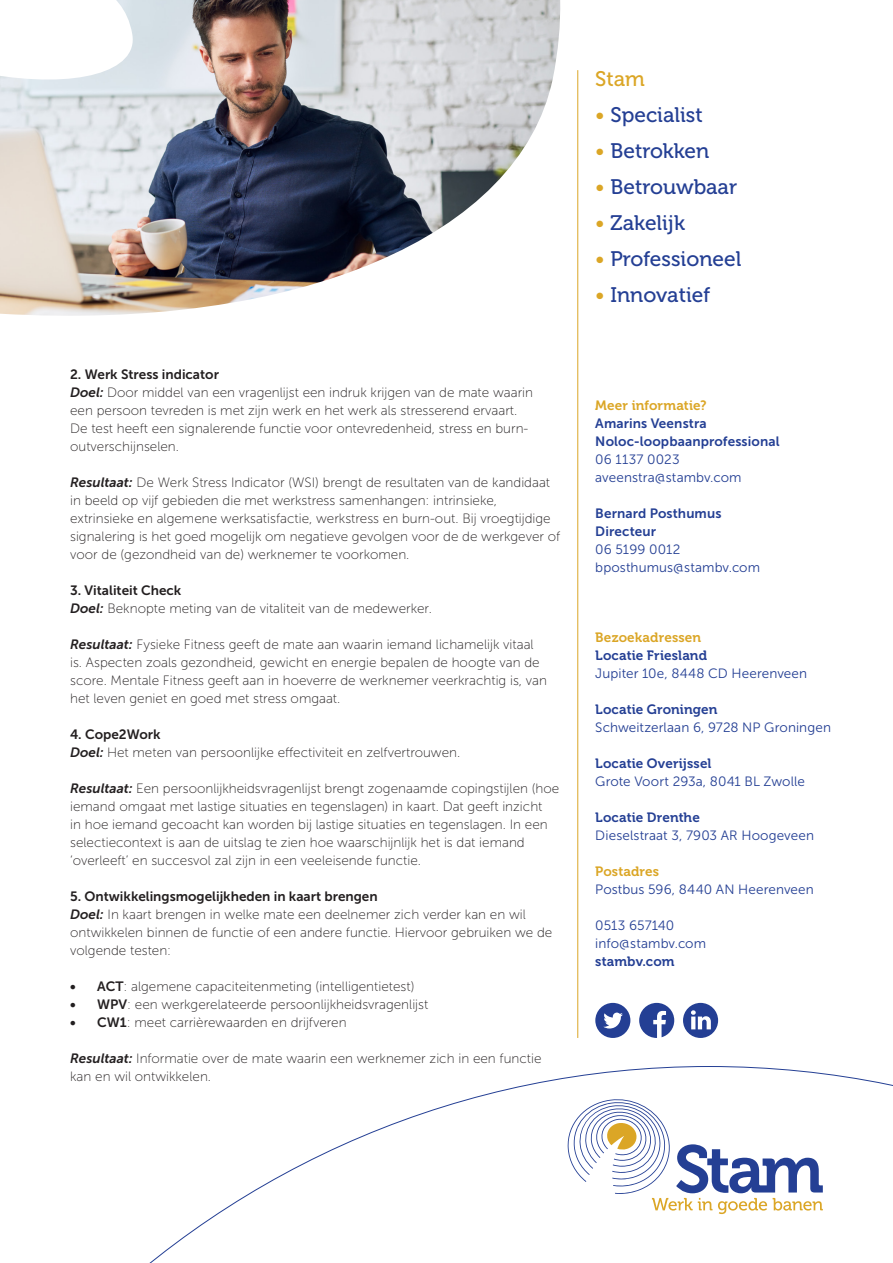
<style>
.page{position:relative;width:893px;height:1263px;background:#fff}
.page>*{position:absolute;margin:0;border:0;box-sizing:border-box;transform-origin:0 0}
.t1{font:21px "Museo 500";color:#243f94}
.t2{font:21px "Museo 500";color:#dba626}
.t3{font:13.5px/18px "Museo Sans 100";color:#231f20}
.t4{font:13.5px "Museo Sans 300";letter-spacing:.01em;color:#243f94}
.t5{font:13.5px "Museo Sans 700";color:#231f20}
.t6{font:13.5px "Museo 700";letter-spacing:.01em;color:#243f94}
.t7{font:13.5px "Museo Sans 700";letter-spacing:.01em;color:#243f94}
.t8{font:13.5px "Museo 700";letter-spacing:.01em;color:#dba626}
.s1{font-family:"Museo Sans 700";font-style:italic}
.s2{font-family:"Museo Sans 700"}
.s3{color:#dba626}
</style>
<div class="page">
<hr style="left:577px;top:70px;width:1px;height:968px;background:#dba626">
<svg style="left:149px;top:1066px;width:744px;height:197px"></svg>
<svg style="left:566px;top:1097px;width:257px;height:117px"></svg>
<svg style="left:683px;top:1003px;width:35px;height:35px"></svg>
<svg style="left:595px;top:1003px;width:35px;height:35px"></svg>
<svg style="left:639px;top:1003px;width:35px;height:35px"></svg>
<img style="left:0;top:0;width:560px;height:316px">
<svg style="left:0;top:0;width:139px;height:90px"></svg>
<p class="t5" style="left:70px;top:367px;width:150px">2. Werk Stress indicator</p>
<p class="t3" style="left:70px;top:383px;width:464px"><span class="s1">Doel:</span> Door middel van een vragenlijst een indruk krijgen van de mate waarin een persoon tevreden is met zijn werk en het werk als stresserend ervaart.<br>De test heeft een signalerende functie voor ontevredenheid, stress en burn&shy;outverschijnselen.</p>
<p class="t3" style="left:70px;top:473px;width:492px"><span class="s1">Resultaat:</span> De Werk Stress Indicator (WSI) brengt de resultaten van de kandidaat in beeld op vijf gebieden die met werkstress samenhangen: intrinsieke, extrinsieke en algemene werksatisfactie, werkstress en burn-out. Bij vroegtijdige signalering is het goed mogelijk om negatieve gevolgen voor de de werkgever of voor de (gezondheid van de) werknemer te voorkomen.</p>
<p class="t5" style="left:70px;top:583px;width:113px">3. Vitaliteit Check</p>
<p class="t3" style="left:70px;top:599px;width:363px"><span class="s1">Doel:</span> Beknopte meting van de vitaliteit van de medewerker.</p>
<p class="t3" style="left:70px;top:635px;width:478px"><span class="s1">Resultaat:</span> Fysieke Fitness geeft de mate aan waarin iemand lichamelijk vitaal is. Aspecten zoals gezondheid, gewicht en energie bepalen de hoogte van de score. Mentale Fitness geeft aan in hoeverre de werknemer veerkrachtig is, van het leven geniet en goed met stress omgaat.</p>
<p class="t5" style="left:70px;top:727px;width:92px">4. Cope2Work</p>
<p class="t3" style="left:70px;top:743px;width:392px"><span class="s1">Doel:</span> Het meten van persoonlijke effectiviteit en zelfvertrouwen.</p>
<p class="t3" style="left:70px;top:779px;width:491px"><span class="s1">Resultaat:</span> Een persoonlijkheidsvragenlijst brengt zogenaamde copingstijlen (hoe iemand omgaat met lastige situaties en tegenslagen) in kaart. Dat geeft inzicht<br>in hoe iemand gecoacht kan worden bij lastige situaties en tegenslagen. In een selectiecontext is aan de uitslag te zien hoe waarschijnlijk het is dat iemand ‘overleeft’ en succesvol zal zijn in een veeleisende functie.</p>
<p class="t5" style="left:70px;top:889px;width:309px">5. Ontwikkelingsmogelijkheden in kaart brengen</p>
<p class="t3" style="left:70px;top:905px;width:484px"><span class="s1">Doel:</span> In kaart brengen in welke mate een deelnemer zich verder kan en wil ontwikkelen binnen de functie of een andere functie. Hiervoor gebruiken we de volgende testen:</p>
<p class="t3" style="left:70px;top:977px;width:346px"><span class="s2">• ACT</span>: algemene capaciteitenmeting (intelligentietest)</p>
<p class="t3" style="left:70px;top:995px;width:360px"><span class="s2">• WPV</span>: een werkgerelateerde persoonlijkheidsvragenlijst</p>
<p class="t3" style="left:70px;top:1013px;width:278px"><span class="s2">• CW1</span>: meet carrièrewaarden en drijfveren</p>
<p class="t3" style="left:70px;top:1049px;width:473px"><span class="s1">Resultaat:</span> Informatie over de mate waarin een werknemer zich in een functie kan en wil ontwikkelen.</p>
<p class="t2" style="left:595px;top:67px;width:51px">Stam</p>
<p class="t1" style="left:595px;top:103px;width:109px"><span class="s3">•</span> Specialist</p>
<p class="t1" style="left:595px;top:139px;width:116px"><span class="s3">•</span> Betrokken</p>
<p class="t1" style="left:595px;top:175px;width:143px"><span class="s3">•</span> Betrouwbaar</p>
<p class="t1" style="left:595px;top:211px;width:91px"><span class="s3">•</span> Zakelijk</p>
<p class="t1" style="left:595px;top:247px;width:147px"><span class="s3">•</span> Professioneel</p>
<p class="t1" style="left:595px;top:283px;width:116px"><span class="s3">•</span> Innovatief</p>
<p class="t8" style="left:595px;top:398px;width:113px">Meer informatie?</p>
<p class="t7" style="left:595px;top:416px;width:113px">Amarins Veenstra</p>
<p class="t7" style="left:595px;top:434px;width:186px">Noloc-loopbaanprofessional</p>
<p class="t4" style="left:595px;top:452px;width:86px">06 1137 0023</p>
<p class="t4" style="left:595px;top:470px;width:148px">aveenstra@stambv.com</p>
<p class="t7" style="left:595px;top:506px;width:128px">Bernard Posthumus</p>
<p class="t7" style="left:595px;top:524px;width:62px">Directeur</p>
<p class="t4" style="left:595px;top:542px;width:87px">06 5199 0012</p>
<p class="t4" style="left:595px;top:560px;width:166px">bposthumus@stambv.com</p>
<p class="t8" style="left:595px;top:629px;width:107px">Bezoekadressen</p>
<p class="t6" style="left:595px;top:647px;width:113px">Locatie Friesland</p>
<p class="t4" style="left:595px;top:666px;width:213px">Jupiter 10e, 8448 CD Heerenveen</p>
<p class="t6" style="left:595px;top:701px;width:124px">Locatie Groningen</p>
<p class="t4" style="left:595px;top:720px;width:237px">Schweitzerlaan 6, 9728 NP Groningen</p>
<p class="t6" style="left:595px;top:755px;width:118px">Locatie Overijssel</p>
<p class="t4" style="left:595px;top:774px;width:211px">Grote Voort 293a, 8041 BL Zwolle</p>
<p class="t6" style="left:595px;top:809px;width:106px">Locatie Drenthe</p>
<p class="t4" style="left:595px;top:828px;width:220px">Dieselstraat 3, 7903 AR Hoogeveen</p>
<p class="t8" style="left:595px;top:863px;width:65px">Postadres</p>
<p class="t4" style="left:595px;top:882px;width:220px">Postbus 596, 8440 AN Heerenveen</p>
<p class="t4" style="left:595px;top:918px;width:81px">0513 657140</p>
<p class="t4" style="left:595px;top:936px;width:112px">info@stambv.com</p>
<p class="t6" style="left:595px;top:953px;width:81px">stambv.com</p>
</div>
